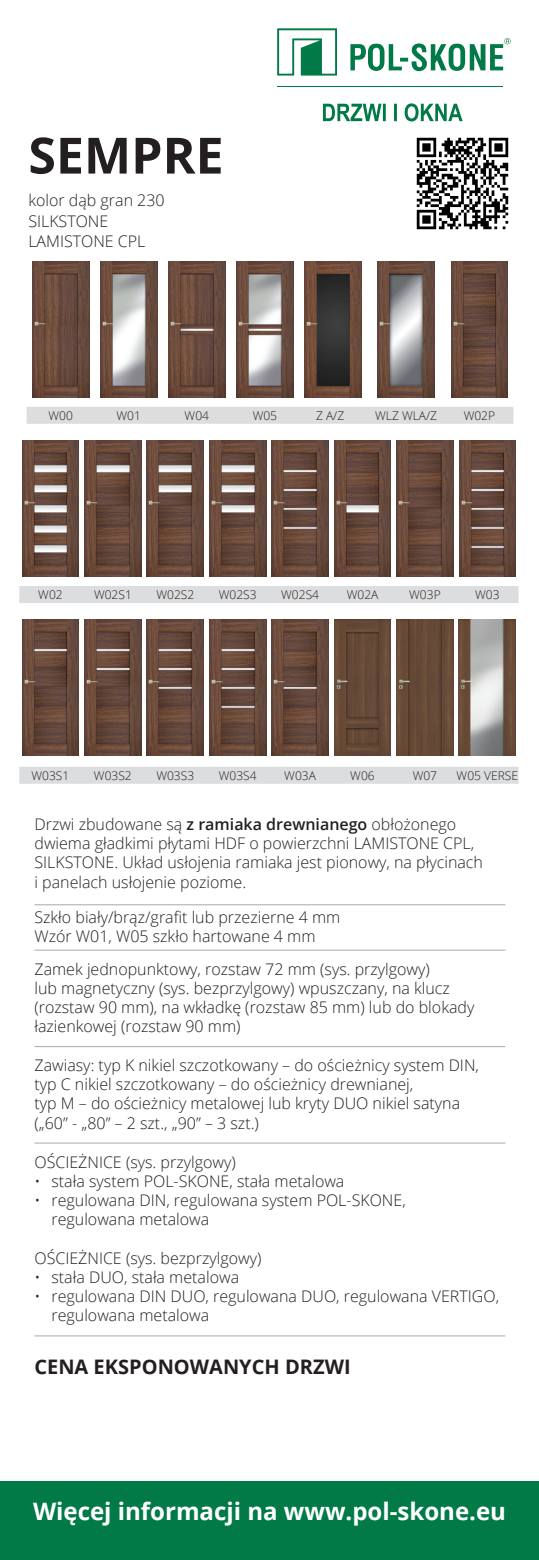
<style>
.page{position:relative;width:539px;height:1560px;background:#fff}
.page>*{position:absolute;margin:0;border:0;box-sizing:border-box;transform-origin:0 0}
.drzwi_nazwa{font:700 50px "Open Sans";color:#231f20}
.t1{font:700 24px "Open Sans";color:#fff}
.t2{font:700 20px "Open Sans";color:#231f20}
.cena_duza{font:300 16px/19.2px "Open Sans";color:#231f20}
.t3{font:300 12px "Open Sans";color:#231f20}
.s1{font-weight:600}
</style>
<div class="page">
<img style="left:416px;top:137px;width:93px;height:93px">
<div style="left:0;top:1480px;width:539px;height:79px;background:#017a47"></div>
<svg style="left:277px;top:28px;width:60px;height:48px"></svg>
<svg style="left:350px;top:38px;width:160px;height:34px"></svg>
<svg style="left:323px;top:103px;width:139px;height:18px"></svg>
<hr style="left:277px;top:87px;width:226px;height:1px;background:#017a47">
<hr style="left:34px;top:904px;width:471px;height:1px;background:#a8a9ad">
<hr style="left:34px;top:949px;width:471px;height:1px;background:#a8a9ad">
<hr style="left:34px;top:1045px;width:471px;height:1px;background:#a8a9ad">
<hr style="left:34px;top:1142px;width:471px;height:1px;background:#a8a9ad">
<hr style="left:34px;top:1335px;width:471px;height:1px;background:#a8a9ad">
<div style="left:27px;top:407px;width:486px;height:17px;background:#dcdddf"></div>
<img style="left:32px;top:261px;width:57px;height:136px">
<img style="left:100px;top:261px;width:57px;height:136px">
<img style="left:168px;top:261px;width:57px;height:136px">
<img style="left:236px;top:261px;width:57px;height:136px">
<img style="left:304px;top:261px;width:57px;height:136px">
<img style="left:378px;top:261px;width:56px;height:136px">
<img style="left:451px;top:261px;width:56px;height:136px">
<div style="left:19px;top:767px;width:499px;height:16px;background:#dcdddf"></div>
<img style="left:22px;top:619px;width:57px;height:136px">
<img style="left:84px;top:619px;width:57px;height:136px">
<img style="left:147px;top:619px;width:56px;height:136px">
<img style="left:209px;top:619px;width:57px;height:136px">
<img style="left:272px;top:619px;width:56px;height:136px">
<img style="left:334px;top:619px;width:57px;height:136px">
<img style="left:396px;top:619px;width:57px;height:136px">
<img style="left:459px;top:619px;width:56px;height:136px">
<div style="left:19px;top:586px;width:499px;height:17px;background:#dcdddf"></div>
<img style="left:22px;top:440px;width:57px;height:136px">
<img style="left:85px;top:440px;width:56px;height:136px">
<img style="left:147px;top:440px;width:57px;height:136px">
<img style="left:209px;top:440px;width:57px;height:136px">
<img style="left:272px;top:440px;width:56px;height:136px">
<img style="left:334px;top:440px;width:57px;height:136px">
<img style="left:396px;top:440px;width:57px;height:136px">
<img style="left:459px;top:440px;width:56px;height:136px">
<p class="drzwi_nazwa" style="left:28px;top:120px;width:197px">SEMPRE</p>
<p class="cena_duza" style="left:28px;top:190px;width:138px">kolor dąb gran 230</p>
<p class="cena_duza" style="left:28px;top:211px;width:81px">SILKSTONE</p>
<p class="cena_duza" style="left:28px;top:231px;width:119px">LAMISTONE CPL</p>
<p class="t3" style="left:48px;top:407px;width:26px">W00</p>
<p class="t3" style="left:116px;top:407px;width:26px">W01</p>
<p class="t3" style="left:184px;top:407px;width:26px">W04</p>
<p class="t3" style="left:253px;top:407px;width:26px">W05</p>
<p class="t3" style="left:316px;top:407px;width:30px">Z A/Z</p>
<p class="t3" style="left:375px;top:407px;width:63px">WLZ WLA/Z</p>
<p class="t3" style="left:463px;top:407px;width:33px">W02P</p>
<p class="t3" style="left:38px;top:586px;width:26px">W02</p>
<p class="t3" style="left:94px;top:586px;width:39px">W02S1</p>
<p class="t3" style="left:156px;top:586px;width:39px">W02S2</p>
<p class="t3" style="left:219px;top:586px;width:39px">W02S3</p>
<p class="t3" style="left:281px;top:586px;width:39px">W02S4</p>
<p class="t3" style="left:347px;top:586px;width:33px">W02A</p>
<p class="t3" style="left:409px;top:586px;width:33px">W03P</p>
<p class="t3" style="left:475px;top:586px;width:26px">W03</p>
<p class="t3" style="left:32px;top:767px;width:39px">W03S1</p>
<p class="t3" style="left:94px;top:767px;width:39px">W03S2</p>
<p class="t3" style="left:156px;top:767px;width:39px">W03S3</p>
<p class="t3" style="left:219px;top:767px;width:39px">W03S4</p>
<p class="t3" style="left:284px;top:767px;width:33px">W03A</p>
<p class="t3" style="left:350px;top:767px;width:26px">W06</p>
<p class="t3" style="left:412px;top:767px;width:26px">W07</p>
<p class="t3" style="left:456px;top:767px;width:63px">W05 VERSE</p>
<p class="cena_duza" style="left:34px;top:814px;width:450px">Drzwi zbudowane są <span class="s1">z ramiaka drewnianego</span> obłożonego dwiema gładkimi płytami HDF o powierzchni LAMISTONE CPL, SILKSTONE. Układ usłojenia ramiaka jest pionowy, na płycinach i panelach usłojenie poziome.</p>
<p class="cena_duza" style="left:34px;top:906px;width:307px">Szkło biały/brąz/grafit lub przezierne 4 mm</p>
<p class="cena_duza" style="left:34px;top:926px;width:282px">Wzór W01, W05 szkło hartowane 4 mm</p>
<p class="cena_duza" style="left:34px;top:958px;width:397px">Zamek jednopunktowy, rozstaw 72 mm (sys. przylgowy)</p>
<p class="cena_duza" style="left:34px;top:977px;width:417px">lub magnetyczny (sys. bezprzylgowy) wpuszczany, na klucz</p>
<p class="cena_duza" style="left:34px;top:997px;width:441px">(rozstaw 90 mm), na wkładkę (rozstaw 85 mm) lub do blokady</p>
<p class="cena_duza" style="left:34px;top:1016px;width:207px">łazienkowej (rozstaw 90 mm)</p>
<p class="cena_duza" style="left:34px;top:1055px;width:446px">Zawiasy: typ K nikiel szczotkowany – do ościeżnicy system DIN, typ C nikiel szczotkowany – do ościeżnicy drewnianej,<br>typ M – do ościeżnicy metalowej lub kryty DUO nikiel satyna („60” - „80” – 2 szt., „90” – 3 szt.)</p>
<p class="cena_duza" style="left:34px;top:1151px;width:203px">OŚCIEŻNICE (sys. przylgowy)</p>
<p class="cena_duza" style="left:34px;top:1170px;width:311px">• stała system POL-SKONE, stała metalowa</p>
<p class="cena_duza" style="left:51px;top:1189px;width:356px;text-indent:-17px">• regulowana DIN, regulowana system POL-SKONE, regulowana metalowa</p>
<p class="cena_duza" style="left:34px;top:1247px;width:228px">OŚCIEŻNICE (sys. bezprzylgowy)</p>
<p class="cena_duza" style="left:34px;top:1266px;width:206px">• stała DUO, stała metalowa</p>
<p class="cena_duza" style="left:51px;top:1285px;width:449px;text-indent:-17px">• regulowana DIN DUO, regulowana DUO, regulowana VERTIGO, regulowana metalowa</p>
<p class="t2" style="left:34px;top:1352px;width:318px">CENA EKSPONOWANYCH DRZWI</p>
<p class="t1" style="left:33px;top:1493px;width:474px">Więcej informacji na www.pol-skone.eu</p>
</div>
